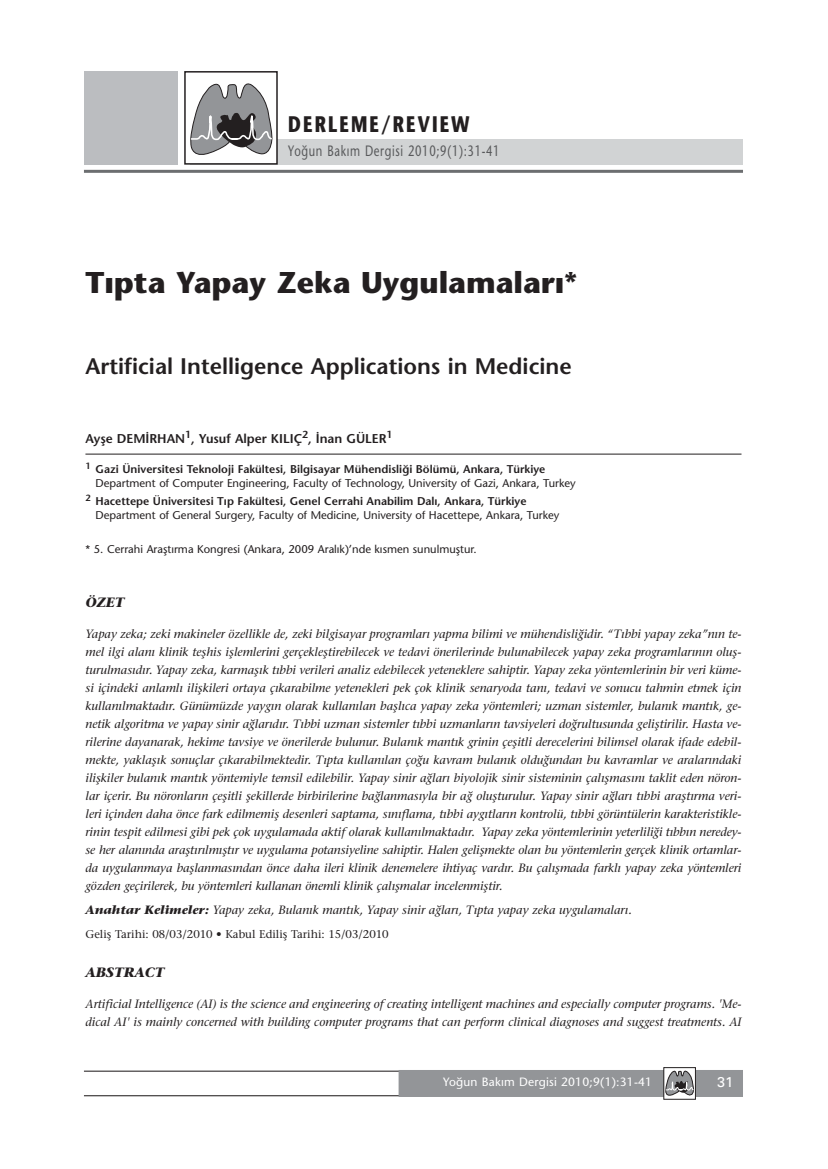
<style>
.page{position:relative;width:828px;height:1169px;background:#fff}
.page>*{position:absolute;margin:0;border:0;box-sizing:border-box;transform-origin:0 0}
.t1{font:700 30px "Stone Sans";color:#231f20}
.t2{font:600 22.5px "Stone Sans";color:#231f20}
.t3{font:700 22.5px "Stone Sans";letter-spacing:.125em;color:#231f20;scale:.75 1}
.t4{font:15px "Stone Sans";letter-spacing:.055em;color:#58595b;scale:.75 1}
.t5{font:14.25px "Univers";color:#fff}
.t6{font:italic 700 13.5px "Stone Serif";color:#231f20}
.t7{font:600 12.75px "Stone Sans";color:#231f20}
.t8{font:italic 12px/18px "Stone Serif";color:#231f20;text-align:justify}
.t9{font:12px "Stone Sans";letter-spacing:.015em;color:#fff}
.t10{font:11.25px/13.5px "Stone Sans";color:#231f20}
.t11{font:11.25px "Stone Serif";color:#231f20}
.s1{font-weight:600}
.s2{font-weight:700}
</style>
<div class="page">
<div style="left:190px;top:139px;width:553px;height:26px;background:#d1d3d4"></div>
<hr style="left:84px;top:1070px;width:345px;height:1px;background:#231f20">
<hr style="left:84px;top:1095px;width:345px;height:1px;background:#231f20">
<div style="left:399px;top:1070px;width:344px;height:27px;background:#939598"></div>
<svg style="left:665px;top:1070px;width:29px;height:30px"></svg>
<div style="left:663px;top:1067px;width:33px;height:32px;border:1px solid #231f20"></div>
<div style="left:185px;top:72px;width:92px;height:92px;background:#fff"></div>
<svg style="left:190px;top:83px;width:83px;height:87px"></svg>
<div style="left:184px;top:71px;width:94px;height:94px;border:2px solid #231f20"></div>
<div style="left:84px;top:71px;width:93px;height:94px;background:#bbbdc0"></div>
<hr style="left:84px;top:170px;width:659px;height:3px;background:#6c6e70">
<hr style="left:85px;top:454px;width:657px;height:1px;background:#231f20">
<h2 class="t3" style="left:288px;top:116px;width:244px">DERLEME/REVIEW</h2>
<p class="t4" style="left:288px;top:145px;width:283px">Yoğun Bakım Dergisi 2010;9(1):31-41</p>
<h1 class="t1" style="left:85px;top:270px;width:494px">Tıpta Yapay Zeka Uygulamaları*</h1>
<h2 class="t2" style="left:85px;top:357px;width:488px">Artificial Intelligence Applications in Medicine</h2>
<p class="t7" style="left:85px;top:433px;width:309px">Ayşe DEMİRHAN<sup>1</sup>, Yusuf Alper KILIÇ<sup>2</sup>, İnan GÜLER<sup>1</sup></p>
<p class="t10" style="left:95px;top:463px;width:482px;text-indent:-10px"><sup>1</sup> <span class="s1">Gazi Üniversitesi Teknoloji Fakültesi, Bilgisayar Mühendisliği Bölümü, Ankara, Türkiye<br></span>Department of Computer Engineering, Faculty of Technology, University of Gazi, Ankara, Turkey</p>
<p class="t10" style="left:95px;top:495px;width:465px;text-indent:-10px"><sup>2</sup> <span class="s1">Hacettepe Üniversitesi Tıp Fakültesi, Genel Cerrahi Anabilim Dalı, Ankara, Türkiye<br></span>Department of General Surgery, Faculty of Medicine, University of Hacettepe, Ankara, Turkey</p>
<p class="t10" style="left:85px;top:544px;width:393px">* 5. Cerrahi Araştırma Kongresi (Ankara, 2009 Aralık)’nde kısmen sunulmuştur.</p>
<p class="t6" style="left:85px;top:597px;width:40px">ÖZET</p>
<p class="t8" style="left:85px;top:625px;width:658px">Yapay zeka; zeki makineler özellikle de, zeki bilgisayar programları yapma bilimi ve mühendisliğidir. “Tıbbi yapay zeka”nın te&shy;mel ilgi alanı klinik teşhis işlemlerini gerçekleştirebilecek ve tedavi önerilerinde bulunabilecek yapay zeka programlarının oluş&shy;turulmasıdır. Yapay zeka, karmaşık tıbbi verileri analiz edebilecek yeteneklere sahiptir. Yapay zeka yöntemlerinin bir veri küme&shy;si içindeki anlamlı ilişkileri ortaya çıkarabilme yetenekleri pek çok klinik senaryoda tanı, tedavi ve sonucu tahmin etmek için kullanılmaktadır. Günümüzde yaygın olarak kullanılan başlıca yapay zeka yöntemleri; uzman sistemler, bulanık mantık, ge&shy;netik algoritma ve yapay sinir ağlarıdır. Tıbbi uzman sistemler tıbbi uzmanların tavsiyeleri doğrultusunda geliştirilir. Hasta ve&shy;rilerine dayanarak, hekime tavsiye ve önerilerde bulunur. Bulanık mantık grinin çeşitli derecelerini bilimsel olarak ifade edebil&shy;mekte, yaklaşık sonuçlar çıkarabilmektedir. Tıpta kullanılan çoğu kavram bulanık olduğundan bu kavramlar ve aralarındaki ilişkiler bulanık mantık yöntemiyle temsil edilebilir. Yapay sinir ağları biyolojik sinir sisteminin çalışmasını taklit eden nöron&shy;lar içerir. Bu nöronların çeşitli şekillerde birbirilerine bağlanmasıyla bir ağ oluşturulur. Yapay sinir ağları tıbbi araştırma veri&shy;leri içinden daha önce fark edilmemiş desenleri saptama, sınıflama, tıbbi aygıtların kontrolü, tıbbi görüntülerin karakteristikle&shy;rinin tespit edilmesi gibi pek çok uygulamada aktif olarak kullanılmaktadır. Yapay zeka yöntemlerinin yeterliliği tıbbın neredey&shy;se her alanında araştırılmıştır ve uygulama potansiyeline sahiptir. Halen gelişmekte olan bu yöntemlerin gerçek klinik ortamlar&shy;da uygulanmaya başlanmasından önce daha ileri klinik denemelere ihtiyaç vardır. Bu çalışmada farklı yapay zeka yöntemleri gözden geçirilerek, bu yöntemleri kullanan önemli klinik çalışmalar incelenmiştir.</p>
<p class="t8" style="left:85px;top:901px;width:548px"><span class="s2">Anahtar Kelimeler:</span> Yapay zeka, Bulanık mantık, Yapay sinir ağları, Tıpta yapay zeka uygulamaları.</p>
<p class="t11" style="left:85px;top:929px;width:305px">Geliş Tarihi: 08/03/2010 • Kabul Ediliş Tarihi: 15/03/2010</p>
<p class="t6" style="left:85px;top:967px;width:81px">ABSTRACT</p>
<p class="t8" style="left:85px;top:995px;width:658px">Artificial Intelligence (AI) is the science and engineering of creating intelligent machines and especially computer programs. 'Me&shy;dical AI' is mainly concerned with building computer programs that can perform clinical diagnoses and suggest treatments. AI</p>
<p class="t9" style="left:443px;top:1077px;width:211px">Yoğun Bakım Dergisi 2010;9(1):31-41</p>
<p class="t5" style="left:717px;top:1076px;width:17px">31</p>
</div>
